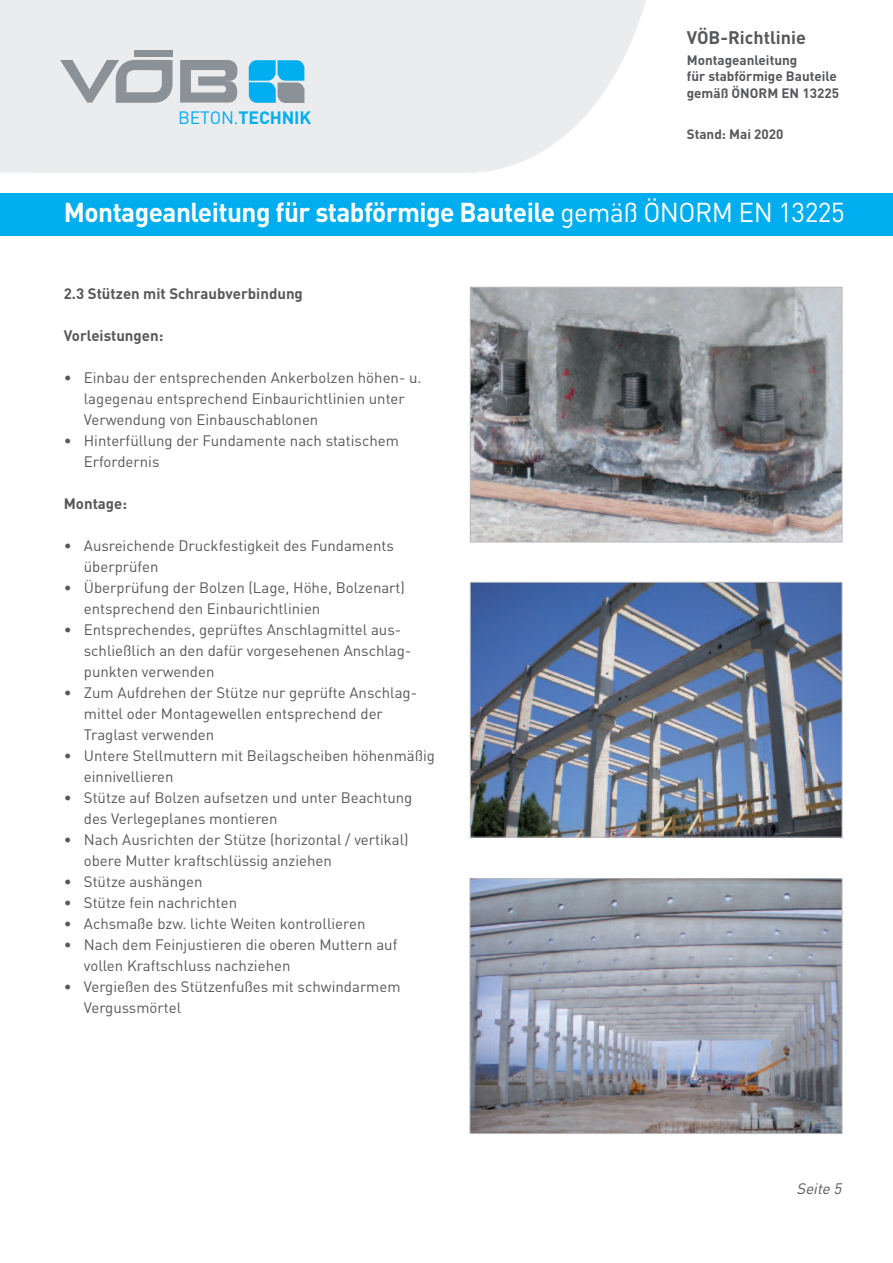
<style>
.page{position:relative;width:893px;height:1263px;background:#fff}
.page>*{position:absolute;margin:0;border:0;box-sizing:border-box;transform-origin:0 0}
.t1{font:700 27px "DINOT";letter-spacing:-.02em;color:#fff}
.t2{font:700 18px "DINOT";color:#57585a}
.t3{font:700 17.7px "DINOT";letter-spacing:-.01em;color:#00aeef}
.t4{font:15px/21px "DINOT";color:#57585a}
.t5{font:700 15px "DINOT";color:#57585a}
.t6{font:italic 15px "DINOT";color:#57585a}
.t7{font:700 13.5px/16.5px "DINOT";color:#57585a}
.s1{font-weight:400}
</style>
<div class="page">
<img style="left:472px;top:289px;width:368px;height:251px">
<div style="left:470px;top:287px;width:372px;height:255px;border:1px solid #babbbe"></div>
<img style="left:472px;top:584px;width:368px;height:251px">
<div style="left:470px;top:582px;width:372px;height:255px;border:1px solid #babbbe"></div>
<img style="left:472px;top:880px;width:368px;height:252px">
<div style="left:470px;top:878px;width:372px;height:256px;border:1px solid #babbbe"></div>
<svg style="left:0;top:0;width:646px;height:173px;background:#ebedef"></svg>
<div style="left:134px;top:51px;width:38px;height:6px;background:#8a9297"></div>
<svg style="left:180px;top:60px;width:59px;height:43px;background:#a4aaae"></svg>
<svg style="left:60px;top:60px;width:113px;height:43px;background:#babfc3"></svg>
<svg style="left:249px;top:60px;width:55px;height:43px;background:#3bafdb"></svg>
<div style="left:0;top:193px;width:893px;height:43px;background:#00aeef"></div>
<p class="t3" style="left:178px;top:111px;width:134px"><span class="s1">BETON.</span>TECHNIK</p>
<p class="t2" style="left:687px;top:31px;width:121px">VÖB-Richtlinie</p>
<p class="t7" style="left:687px;top:53px;width:154px">Montageanleitung<br>für stabförmige Bauteile gemäß ÖNORM EN 13225</p>
<p class="t7" style="left:687px;top:128px;width:98px">Stand: Mai 2020</p>
<h1 class="t1" style="left:64px;top:203px;width:782px">Montageanleitung für stabförmige Bauteile <span class="s1">gemäß ÖNORM EN 13225</span></h1>
<p class="t5" style="left:64px;top:288px;width:241px">2.3 Stützen mit Schraubverbindung</p>
<p class="t5" style="left:64px;top:330px;width:101px">Vorleistungen:</p>
<p class="t4" style="left:84px;top:368px;width:339px;text-indent:-20px">• Einbau der entsprechenden Ankerbolzen höhen- u. lagegenau entsprechend Einbaurichtlinien unter<br>Verwendung von Einbauschablonen</p>
<p class="t4" style="left:84px;top:431px;width:317px;text-indent:-20px">• Hinterfüllung der Fundamente nach statischem<br>Erfordernis</p>
<p class="t5" style="left:64px;top:498px;width:65px">Montage:</p>
<p class="t4" style="left:84px;top:536px;width:312px;text-indent:-20px">• Ausreichende Druckfestigkeit des Fundaments überprüfen</p>
<p class="t4" style="left:84px;top:578px;width:323px;text-indent:-20px">• Überprüfung der Bolzen (Lage, Höhe, Bolzenart) entsprechend den Einbaurichtlinien</p>
<p class="t4" style="left:84px;top:620px;width:329px;text-indent:-20px">• Entsprechendes, geprüftes Anschlagmittel aus&shy;schließlich an den dafür vorgesehenen Anschlag&shy;punkten verwenden</p>
<p class="t4" style="left:84px;top:683px;width:335px;text-indent:-20px">• Zum Aufdrehen der Stütze nur geprüfte Anschlag&shy;mittel oder Montagewellen entsprechend der<br>Traglast verwenden</p>
<p class="t4" style="left:84px;top:746px;width:353px;text-indent:-20px">• Untere Stellmuttern mit Beilagscheiben höhenmäßig einnivellieren</p>
<p class="t4" style="left:84px;top:788px;width:330px;text-indent:-20px">• Stütze auf Bolzen aufsetzen und unter Beachtung des Verlegeplanes montieren</p>
<p class="t4" style="left:84px;top:830px;width:326px;text-indent:-20px">• Nach Ausrichten der Stütze (horizontal / vertikal) obere Mutter kraftschlüssig anziehen</p>
<p class="t4" style="left:64px;top:872px;width:140px">• Stütze aushängen</p>
<p class="t4" style="left:64px;top:893px;width:175px">• Stütze fein nachrichten</p>
<p class="t4" style="left:64px;top:914px;width:303px">• Achsmaße bzw. lichte Weiten kontrollieren</p>
<p class="t4" style="left:84px;top:935px;width:315px;text-indent:-20px">• Nach dem Feinjustieren die oberen Muttern auf vollen Kraftschluss nachziehen</p>
<p class="t4" style="left:84px;top:977px;width:318px;text-indent:-20px">• Vergießen des Stützenfußes mit schwindarmem<br>Vergussmörtel</p>
<p class="t6" style="left:796px;top:1183px;width:49px">Seite 5</p>
</div>
